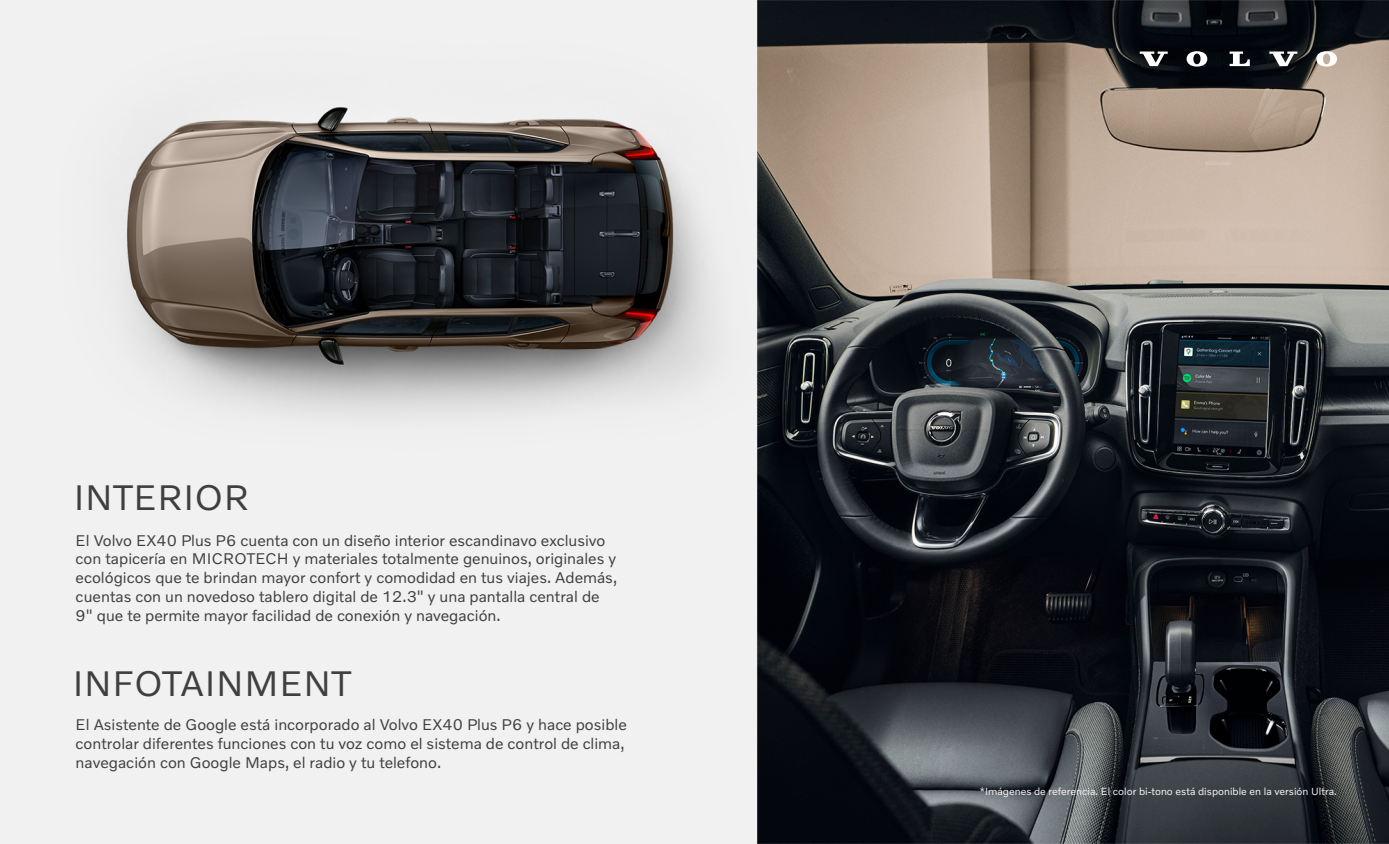
<style>
.page{position:relative;width:1389px;height:844px;background:#fff}
.page>*{position:absolute;margin:0;border:0;box-sizing:border-box;transform-origin:0 0}
.t1{font:36.23px "Volvo Novum";letter-spacing:.02em;color:#3f3f3f}
.t2{font:15.75px/18.9px "Volvo Novum";color:#3f3f3f}
.t3{font:10.5px "Volvo Novum";color:#f5f5f5}
</style>
<div class="page">
<img style="left:0;top:0;width:1389px;height:843px">
<svg style="left:1140px;top:51px;width:28px;height:15px"></svg>
<svg style="left:1230px;top:51px;width:20px;height:15px"></svg>
<svg style="left:1187px;top:51px;width:20px;height:16px"></svg>
<svg style="left:1269px;top:51px;width:28px;height:15px"></svg>
<svg style="left:1316px;top:51px;width:21px;height:16px"></svg>
<h1 class="t1" style="left:74px;top:474px;width:177px">INTERIOR</h1>
<p class="t2" style="left:76px;top:530px;width:543px">El Volvo EX40 Plus P6 cuenta con un diseño interior escandinavo exclusivo con tapicería en MICROTECH y materiales totalmente genuinos, originales y ecológicos que te brindan mayor confort y comodidad en tus viajes. Además, cuentas con un novedoso tablero digital de 12.3" y una pantalla central de 9" que te permite mayor facilidad de conexión y navegación.</p>
<h1 class="t1" style="left:73px;top:660px;width:280px">INFOTAINMENT</h1>
<p class="t2" style="left:76px;top:714px;width:553px">El Asistente de Google está incorporado al Volvo EX40 Plus P6 y hace posible controlar diferentes funciones con tu voz como el sistema de control de clima, navegación con Google Maps, el radio y tu telefono.</p>
<p class="t3" style="left:980px;top:784px;width:359px">*Imágenes de referencia. El color bi-tono está disponible en la versión Ultra.</p>
</div>
